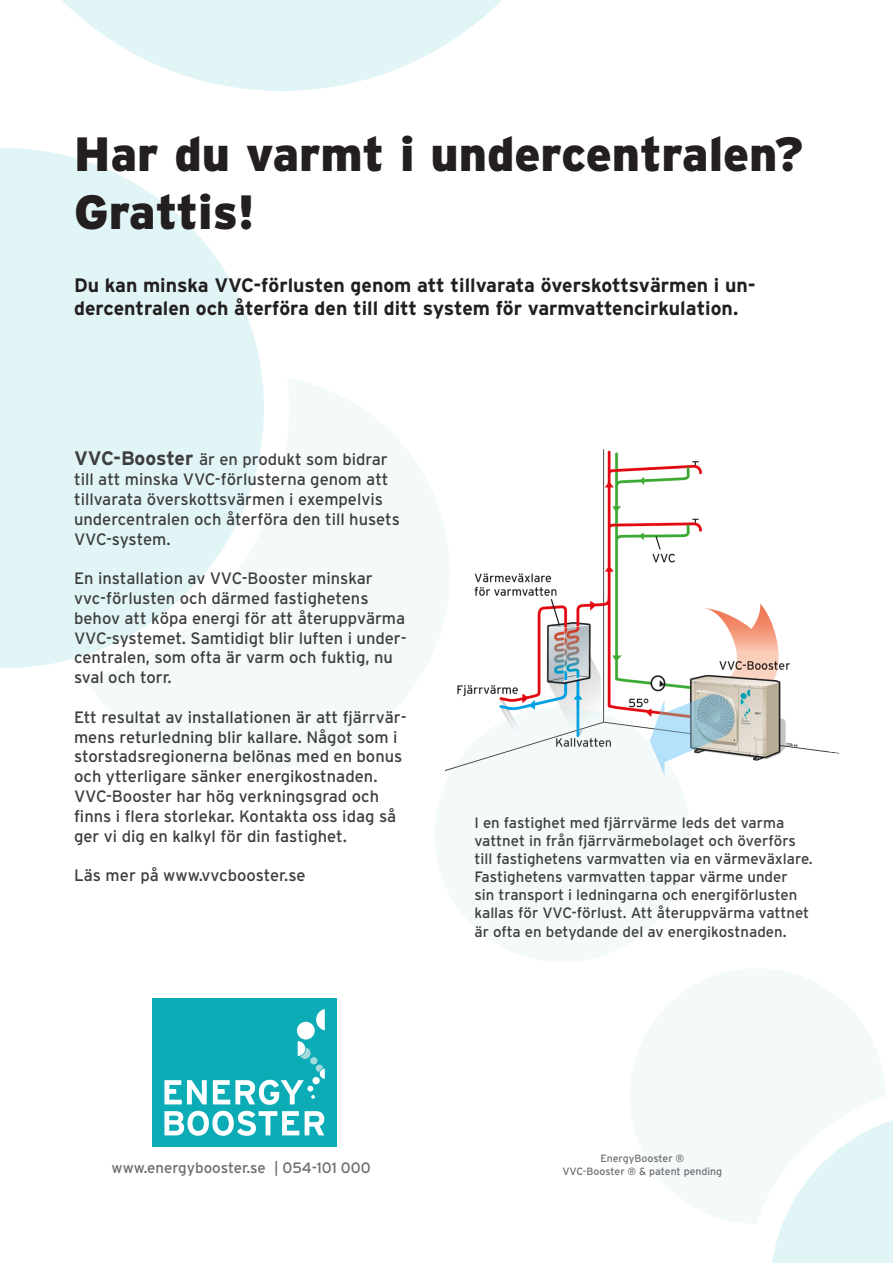
<style>
.page{position:relative;width:893px;height:1263px;background:#fff}
.page>*{position:absolute;margin:0;border:0;box-sizing:border-box;transform-origin:0 0}
.t1{font:900 48px "Interstate";color:#231f20}
.t2{font:700 19.5px/23.4px "Interstate";color:#231f20}
.t3{font:16.5px/19.8px "Interstate";color:#3e3e3f}
.t4{font:15px/18px "Interstate";color:#3e3e3f}
.t5{font:15px "Interstate";color:#6c6d70}
.t6{font:10.5px "Interstate";color:#6c6d70}
.s1{font-weight:700;font-size:19.5px}
</style>
<div class="page">
<img style="left:450px;top:450px;width:389px;height:320px">
<div style="left:434px;top:707px;width:256px;height:255px;background:#f4fafa;border-radius:50%"></div>
<svg style="left:630px;top:969px;width:255px;height:255px;fill:#f4fafa"></svg>
<svg style="left:770px;top:1111px;width:123px;height:152px"></svg>
<svg style="left:0;top:148px;width:262px;height:520px;fill:#e2f5f6"></svg>
<svg style="left:62px;top:0;width:440px;height:91px;fill:#e2f5f6"></svg>
<svg style="left:86px;top:378px;width:364px;height:393px;fill:#f4fafa"></svg>
<div style="left:152px;top:998px;width:184px;height:148px;background:#0cacb7"></div>
<svg style="left:316px;top:1009px;width:9px;height:21px"></svg>
<div style="left:297px;top:1022px;width:18px;height:17px;background:#fff;border-radius:50%"></div>
<svg style="left:164px;top:1111px;width:135px;height:25px"></svg>
<svg style="left:305px;top:1111px;width:19px;height:24px"></svg>
<svg style="left:164px;top:1080px;width:43px;height:24px"></svg>
<svg style="left:213px;top:1041px;width:112px;height:64px"></svg>
<p class="t1" style="left:74px;top:127px;width:731px">Har du varmt i undercentralen?</p>
<p class="t1" style="left:74px;top:185px;width:182px">Grattis!</p>
<p class="t2" style="left:74px;top:273px;width:683px">Du kan minska VVC-förlusten genom att tillvarata överskottsvärmen i un&shy;dercentralen och återföra den till ditt system för varmvattencirkulation.</p>
<p class="t3" style="left:74px;top:449px;width:327px"><span class="s1">VVC-Booster</span> är en produkt som bidrar till att minska VVC-förlusterna genom att tillvarata överskottsvärmen i exempelvis undercentralen och återföra den till husets VVC-system.</p>
<p class="t3" style="left:74px;top:568px;width:334px">En installation av VVC-Booster minskar vvc-förlusten och därmed fastighetens behov att köpa energi för att återuppvärma VVC-systemet. Samtidigt blir luften i under&shy;centralen, som ofta är varm och fuktig, nu sval och torr.</p>
<p class="t3" style="left:74px;top:707px;width:334px">Ett resultat av installationen är att fjärrvär&shy;mens returledning blir kallare. Något som i storstadsregionerna belönas med en bonus och ytterligare sänker energikostnaden.<br>VVC-Booster har hög verkningsgrad och finns i flera storlekar. Kontakta oss idag så ger vi dig en kalkyl för din fastighet.</p>
<p class="t3" style="left:74px;top:865px;width:233px">Läs mer på www.vvcbooster.se</p>
<p class="t4" style="left:474px;top:814px;width:340px">I en fastighet med fjärrvärme leds det varma vattnet in från fjärrvärmebolaget och överförs till fastighetens varmvatten via en värmeväxlare.</p>
<p class="t4" style="left:474px;top:868px;width:336px">Fastighetens varmvatten tappar värme under sin transport i ledningarna och energiförlusten kallas för VVC-förlust. Att återuppvärma vattnet är ofta en betydande del av energikostnaden.</p>
<p class="t5" style="left:112px;top:1159px;width:261px">www.energybooster.se | 054-101 000</p>
<p class="t6" style="left:600px;top:1152px;width:85px">EnergyBooster ®</p>
<p class="t6" style="left:562px;top:1165px;width:161px">VVC-Booster ® &amp; patent pending</p>
</div>
